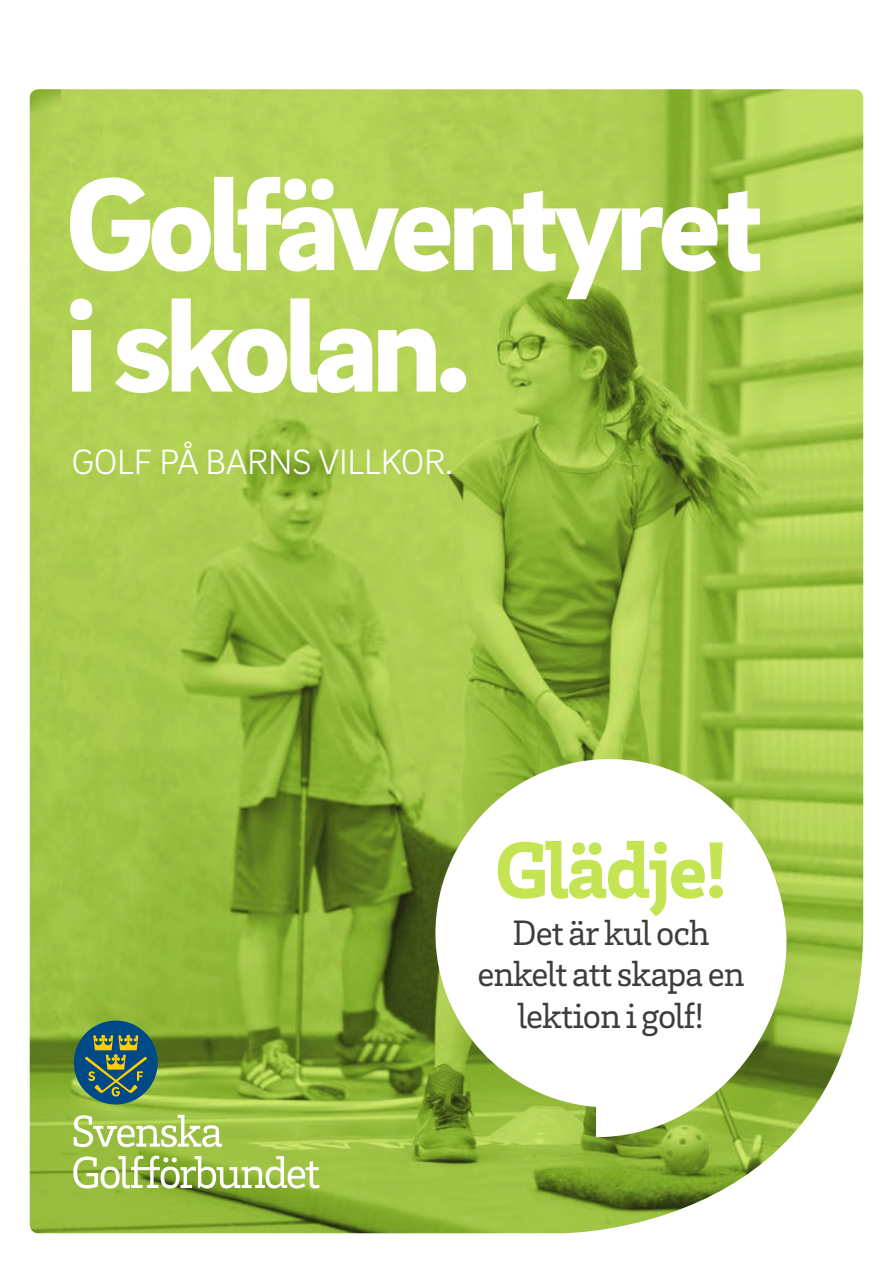
<style>
.page{position:relative;width:893px;height:1263px;background:#fff}
.page>*{position:absolute;margin:0;border:0;box-sizing:border-box;transform-origin:0 0}
.t1{font:900 135px/121.5px "Brix Sans";letter-spacing:-.05em;color:#fff}
.t2{font:900 81.9px "Brix Slab";letter-spacing:-.025em;color:#c5e453}
.t3{font:36.15px/41.2px "Brix Slab";letter-spacing:-.03em;color:#3c3e3d;text-align:center}
.t4{font:300 36px "Brix Sans";letter-spacing:-.01em;color:#fff}
</style>
<div class="page">
<img style="left:30px;top:89px;width:833px;height:1144px">
<svg style="left:73px;top:1115px;width:149px;height:32px"></svg>
<svg style="left:73px;top:1155px;width:246px;height:33px"></svg>
<div style="left:74px;top:1020px;width:84px;height:84px;background:#004987;border-radius:50%"></div>
<svg style="left:85px;top:1035px;width:63px;height:61px"></svg>
<svg style="left:435px;top:759px;width:351px;height:378px"></svg>
<h1 class="t1" style="left:65px;top:157px;width:700px">Golfäventyret i skolan.</h1>
<p class="t4" style="left:71px;top:439px;width:383px">GOLF PÅ BARNS VILLKOR.</p>
<h2 class="t2" style="left:495px;top:816px;width:234px">Glädje!</h2>
<p class="t3" style="left:477px;top:911px;width:269px">Det är kul och enkelt att skapa en lektion i golf!</p>
</div>
